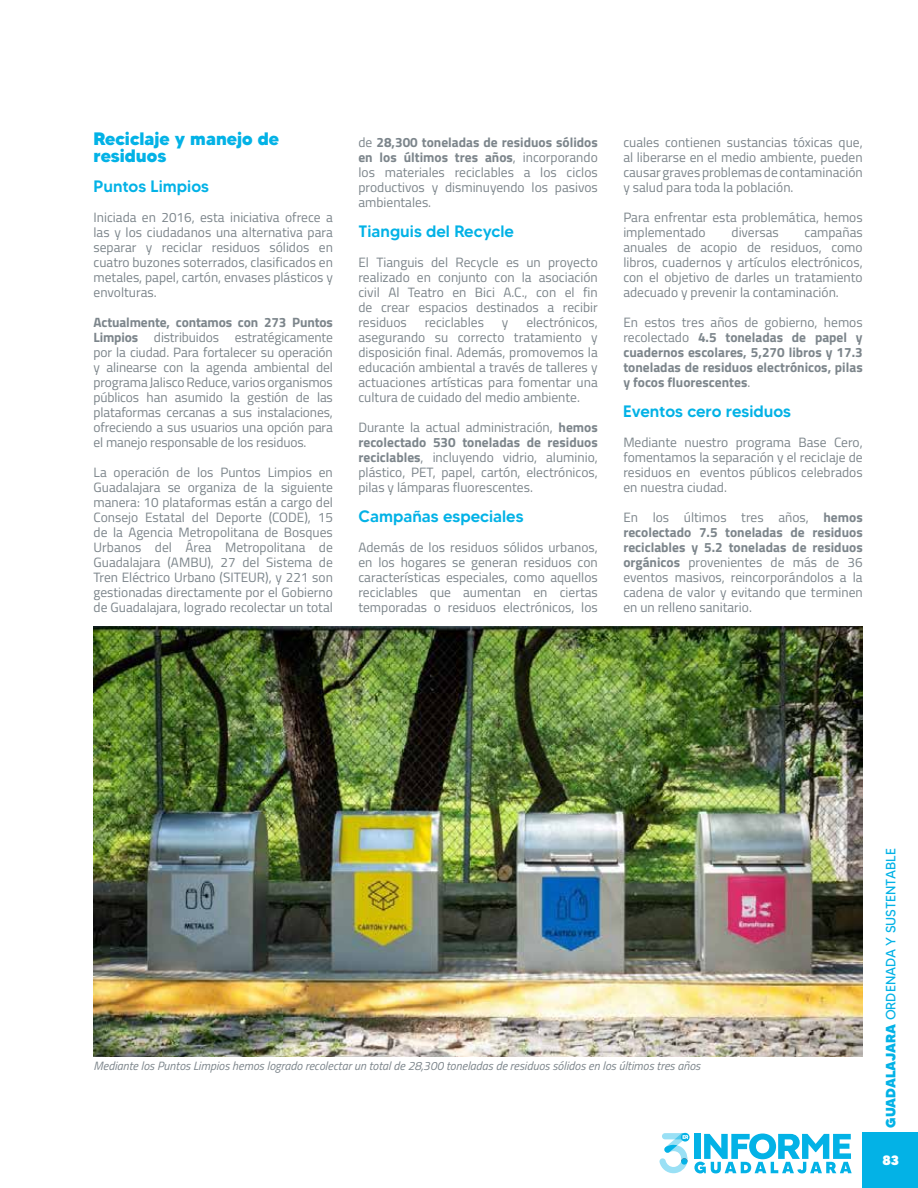
<style>
.page{position:relative;width:918px;height:1188px;background:#fff}
.page>*{position:absolute;margin:0;border:0;box-sizing:border-box;transform-origin:0 0}
.t1{font:800 18px/16.5px "MADETOMMY";color:#03b2e6}
.t2{font:500 16.5px "MADETOMMY";color:#03b2e6}
.t3{font:13.5px/15px "Titillium Web";color:#7c858b;text-align:justify}
.t4{font:700 13.5px/15px "Titillium Web";color:#7c858b;text-align:justify}
.t5{font:13.5px "MADETOMMY";color:#03b2e6}
.t6{font:800 13.5px "MADETOMMY";color:#fff}
.t7{font:italic 12px "Titillium Web";color:#7c858b}
.s1{font-weight:700}
.s2{font-weight:400}
.s3{font-weight:800}
</style>
<div class="page">
<div style="left:863px;top:1133px;width:55px;height:55px;background:#03b2e6"></div>
<svg style="left:659px;top:1133px;width:29px;height:40px"></svg>
<div style="left:681px;top:1158px;width:6px;height:7px;background:#03b2e6;border-radius:50%"></div>
<svg style="left:694px;top:1134px;width:158px;height:39px"></svg>
<img style="left:94px;top:627px;width:769px;height:429px">
<h1 class="t1" style="left:94px;top:131px;width:187px">Reciclaje y manejo de residuos</h1>
<p class="t2" style="left:94px;top:176px;width:117px">Puntos Limpios</p>
<p class="t3" style="left:94px;top:209px;width:241px">Iniciada en 2016, esta iniciativa ofrece a las y los ciudadanos una alternativa para separar y reciclar residuos sólidos en cuatro buzones soterrados, clasificados en metales, papel, cartón, envases plásticos y envolturas.</p>
<p class="t3" style="left:94px;top:314px;width:241px"><span class="s1">Actualmente, contamos con 273 Puntos Limpios</span> distribuidos estratégicamente por la ciudad. Para fortalecer su operación y alinearse con la agenda ambiental del programa Jalisco Reduce, varios organismos públicos han asumido la gestión de las plataformas cercanas a sus instalaciones, ofreciendo a sus usuarios una opción para el manejo responsable de los residuos.</p>
<p class="t3" style="left:94px;top:464px;width:241px">La operación de los Puntos Limpios en Guadalajara se organiza de la siguiente manera: 10 plataformas están a cargo del Consejo Estatal del Deporte (CODE), 15 de la Agencia Metropolitana de Bosques Urbanos del Área Metropolitana de Guadalajara (AMBU), 27 del Sistema de Tren Eléctrico Urbano (SITEUR), y 221 son gestionadas directamente por el Gobierno de Guadalajara, logrado recolectar un total</p>
<p class="t3" style="left:358px;top:134px;width:241px">de <span class="s1">28,300 toneladas de residuos sólidos en los últimos tres años</span>, incorporando los materiales reciclables a los ciclos productivos y disminuyendo los pasivos ambientales.</p>
<p class="t2" style="left:358px;top:221px;width:157px">Tianguis del Recycle</p>
<p class="t3" style="left:358px;top:254px;width:241px">El Tianguis del Recycle es un proyecto realizado en conjunto con la asociación civil Al Teatro en Bici A.C., con el fin de crear espacios destinados a recibir residuos</p>
<p class="t3" style="left:358px;top:314px;width:241px;text-indent:168px">electrónicos, asegurando su correcto tratamiento y disposición final. Además, promovemos la educación ambiental a través de talleres y actuaciones artísticas para fomentar una cultura de cuidado del medio ambiente.</p>
<p class="t3" style="left:358px;top:419px;width:241px">Durante la actual administración, <span class="s1">hemos recolectado 530 toneladas de residuos reciclables</span>, incluyendo vidrio, aluminio, plástico, PET, papel, cartón, electrónicos, pilas y lámparas fluorescentes.</p>
<p class="t3" style="left:425px;top:314px;width:61px">reciclables</p>
<p class="t3" style="left:502px;top:314px;width:8px">y</p>
<p class="t2" style="left:358px;top:506px;width:167px">Campañas especiales</p>
<p class="t3" style="left:358px;top:539px;width:241px">Además de los residuos sólidos urbanos, en los hogares se generan residuos con características especiales, como aquellos reciclables que aumentan en ciertas temporadas o residuos electrónicos, los</p>
<p class="t3" style="left:623px;top:134px;width:241px">cuales contienen sustancias tóxicas que, al liberarse en el medio ambiente, pueden causar graves problemas de contaminación y salud para toda la población.</p>
<p class="t3" style="left:623px;top:209px;width:241px">Para enfrentar esta problemática, hemos implementado</p>
<p class="t3" style="left:623px;top:224px;width:241px;text-indent:181px">campañas anuales de acopio de residuos, como libros, cuadernos y artículos electrónicos, con el objetivo de darles un tratamiento adecuado y prevenir la contaminación.</p>
<p class="t4" style="left:623px;top:314px;width:241px"><span class="s2">En estos tres años de gobierno, hemos recolectado</span> 4.5 toneladas de papel y cuadernos escolares, 5,270 libros y 17.3 toneladas de residuos electrónicos, pilas y focos fluorescentes<span class="s2">.</span></p>
<p class="t3" style="left:732px;top:224px;width:49px">diversas</p>
<p class="t2" style="left:623px;top:401px;width:169px">Eventos cero residuos</p>
<p class="t3" style="left:623px;top:434px;width:241px">Mediante nuestro programa Base Cero, fomentamos la separación y el reciclaje de residuos en eventos públicos celebrados en nuestra ciudad.</p>
<p class="t3" style="left:623px;top:509px;width:241px">En los últimos tres años, <span class="s1">hemos recolectado 7.5 toneladas de residuos reciclables y 5.2 toneladas de residuos orgánicos</span> provenientes de más de 36 eventos masivos, reincorporándolos a la cadena de valor y evitando que terminen en un relleno sanitario.</p>
<p class="t7" style="left:94px;top:1057px;width:608px">Mediante los Puntos Limpios hemos logrado recolectar un total de 28,300 toneladas de residuos sólidos en los últimos tres años</p>
<p class="t5" style="left:882px;top:1128px;width:281px;rotate:-90deg"><span class="s3">GUADALAJARA</span> ORDENADA Y SUSTENTABLE</p>
<p class="t6" style="left:883px;top:1151px;width:18px">83</p>
</div>
